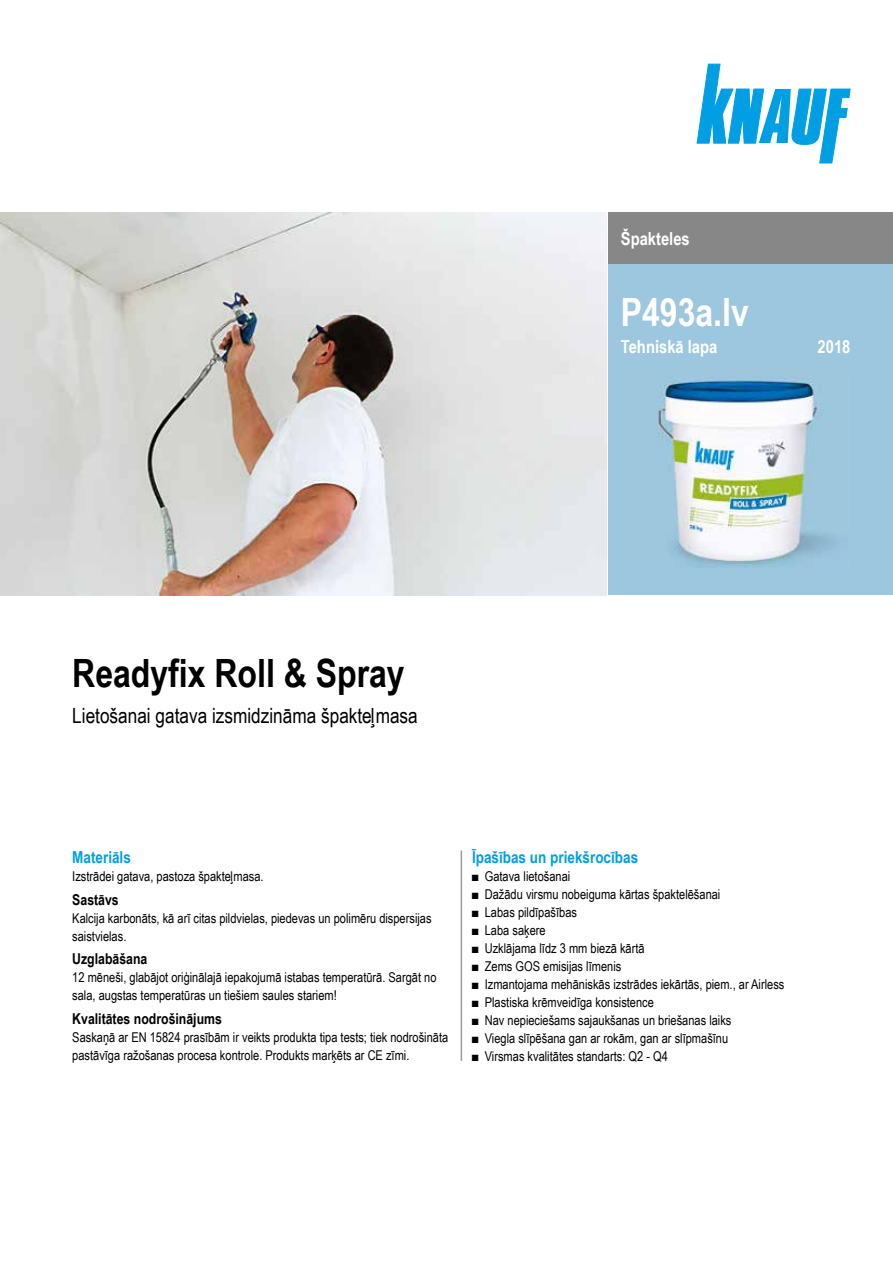
<style>
.page{position:relative;width:893px;height:1263px;background:#fff}
.page>*{position:absolute;margin:0;border:0;box-sizing:border-box;transform-origin:0 0}
.t1{font:700 39px "Arial Narrow";color:#000}
.t2{font:700 39px "Arial Narrow";color:#fff}
.t3{font:21px "Arial Narrow";color:#000}
.t4{font:700 18px "Arial Narrow";color:#fff}
.t5{font:700 16.5px "Arial Narrow";color:#009fe3}
.t6{font:700 15px "Arial Narrow";color:#000}
.t7{font:13.5px/18px "Arial Narrow";color:#000}
</style>
<div class="page">
<div style="left:608px;top:213px;width:285px;height:382px;background:#9dc7de"></div>
<div style="left:608px;top:213px;width:285px;height:51px;background:#878787"></div>
<img style="left:0;top:213px;width:607px;height:382px">
<img style="left:657px;top:377px;width:178px;height:190px">
<svg style="left:697px;top:64px;width:153px;height:99px"></svg>
<hr style="left:461px;top:850px;width:1px;height:211px;background:#9d9d9c">
<h3 class="t4" style="left:621px;top:225px;width:70px">Špakteles</h3>
<h1 class="t2" style="left:621px;top:282px;width:130px">P493a.lv</h1>
<h3 class="t4" style="left:621px;top:333px;width:98px">Tehniskā lapa</h3>
<h3 class="t4" style="left:818px;top:333px;width:34px">2018</h3>
<h1 class="t1" style="left:72px;top:644px;width:334px">Readyfix Roll &amp; Spray</h1>
<h2 class="t3" style="left:72px;top:700px;width:347px">Lietošanai gatava izsmidzināma špakteļmasa</h2>
<p class="t5" style="left:72px;top:845px;width:60px">Materiāls</p>
<p class="t7" style="left:72px;top:867px;width:193px">Izstrādei gatava, pastoza špakteļmasa.</p>
<p class="t6" style="left:72px;top:888px;width:48px">Sastāvs</p>
<p class="t7" style="left:72px;top:909px;width:361px">Kalcija karbonāts, kā arī citas pildvielas, piedevas un polimēru dispersijas saistvielas.</p>
<p class="t6" style="left:72px;top:948px;width:77px">Uzglabāšana</p>
<p class="t7" style="left:72px;top:968px;width:366px">12 mēneši, glabājot oriģinālajā iepakojumā istabas temperatūrā. Sargāt no sala, augstas temperatūras un tiešiem saules stariem!</p>
<p class="t6" style="left:72px;top:1007px;width:151px">Kvalitātes nodrošinājums</p>
<p class="t7" style="left:72px;top:1028px;width:377px">Saskaņā ar EN 15824 prasībām ir veikts produkta tipa tests; tiek nodrošināta pastāvīga ražošanas procesa kontrole. Produkts marķēts ar CE zīmi.</p>
<p class="t5" style="left:472px;top:845px;width:168px">Īpašības un priekšrocības</p>
<p class="t7" style="left:472px;top:867px;width:100px">■ Gatava lietošanai</p>
<p class="t7" style="left:472px;top:885px;width:250px">■ Dažādu virsmu nobeiguma kārtas špaktelēšanai</p>
<p class="t7" style="left:472px;top:903px;width:107px">■ Labas pildīpašības</p>
<p class="t7" style="left:472px;top:921px;width:75px">■ Laba saķere</p>
<p class="t7" style="left:472px;top:939px;width:174px">■ Uzklājama līdz 3 mm biezā kārtā</p>
<p class="t7" style="left:472px;top:957px;width:151px">■ Zems GOS emisijas līmenis</p>
<p class="t7" style="left:472px;top:975px;width:314px">■ Izmantojama mehāniskās izstrādes iekārtās, piem., ar Airless</p>
<p class="t7" style="left:472px;top:993px;width:183px">■ Plastiska krēmveidīga konsistence</p>
<p class="t7" style="left:472px;top:1011px;width:261px">■ Nav nepieciešams sajaukšanas un briešanas laiks</p>
<p class="t7" style="left:472px;top:1029px;width:258px">■ Viegla slīpēšana gan ar rokām, gan ar slīpmašīnu</p>
<p class="t7" style="left:472px;top:1047px;width:197px">■ Virsmas kvalitātes standarts: Q2 - Q4</p>
</div>
